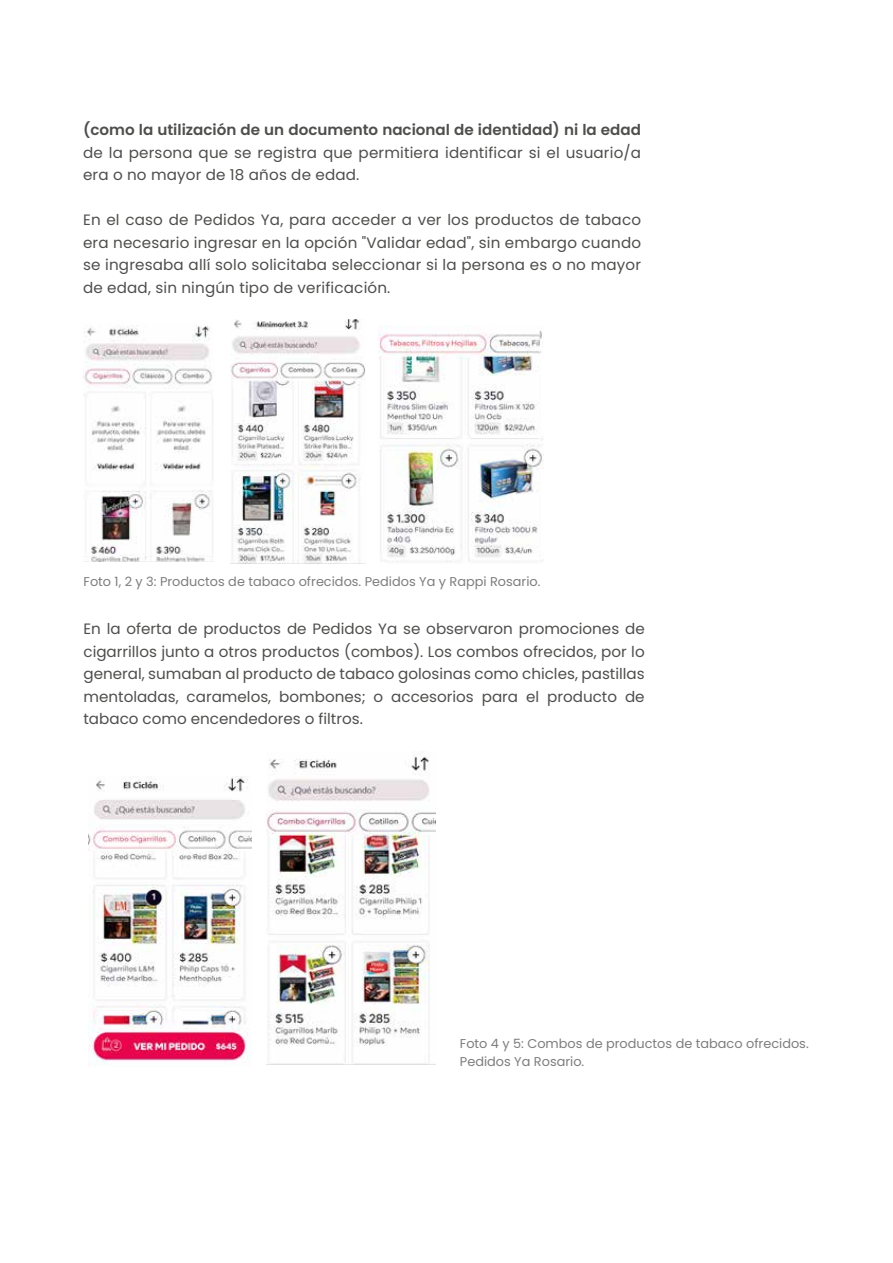
<style>
.page{position:relative;width:893px;height:1263px;background:#fff}
.page>*{position:absolute;margin:0;border:0;box-sizing:border-box;transform-origin:0 0}
.t1{font:15px/22.5px "Poppins";letter-spacing:.01em;color:#4e4e4d;text-align:justify}
.t2{font:600 15px "Poppins";color:#4e4e4d}
.t3{font:12.75px/18px "Poppins";color:#7d7d7d}
</style>
<div class="page">
<img style="left:88px;top:777px;width:163px;height:288px">
<img style="left:267px;top:751px;width:169px;height:314px">
<img style="left:378px;top:325px;width:165px;height:237px">
<img style="left:83px;top:325px;width:131px;height:236px">
<img style="left:231px;top:319px;width:134px;height:245px">
<p class="t2" style="left:83px;top:121px;width:560px">(como la utilización de un documento nacional de identidad) ni la edad</p>
<p class="t1" style="left:83px;top:141px;width:560px">de la persona que se registra que permitiera identificar si el usuario/a era o no mayor de 18 años de edad.</p>
<p class="t1" style="left:83px;top:209px;width:559px">En el caso de Pedidos Ya, para acceder a ver los productos de tabaco era necesario ingresar en la opción "Validar edad", sin embargo cuando se ingresaba allí solo solicitaba seleccionar si la persona es o no mayor de edad, sin ningún tipo de verificación.</p>
<p class="t3" style="left:84px;top:572px;width:458px">Foto 1, 2 y 3: Productos de tabaco ofrecidos. Pedidos Ya y Rappi Rosario.</p>
<p class="t1" style="left:83px;top:618px;width:563px">En la oferta de productos de Pedidos Ya se observaron promociones de cigarrillos junto a otros productos (combos). Los combos ofrecidos, por lo general, sumaban al producto de tabaco golosinas como chicles, pastillas mentoladas, caramelos, bombones; o accesorios para el producto de tabaco como encendedores o filtros.</p>
<p class="t3" style="left:460px;top:1034px;width:350px">Foto 4 y 5: Combos de productos de tabaco ofrecidos.<br>Pedidos Ya Rosario.</p>
</div>
